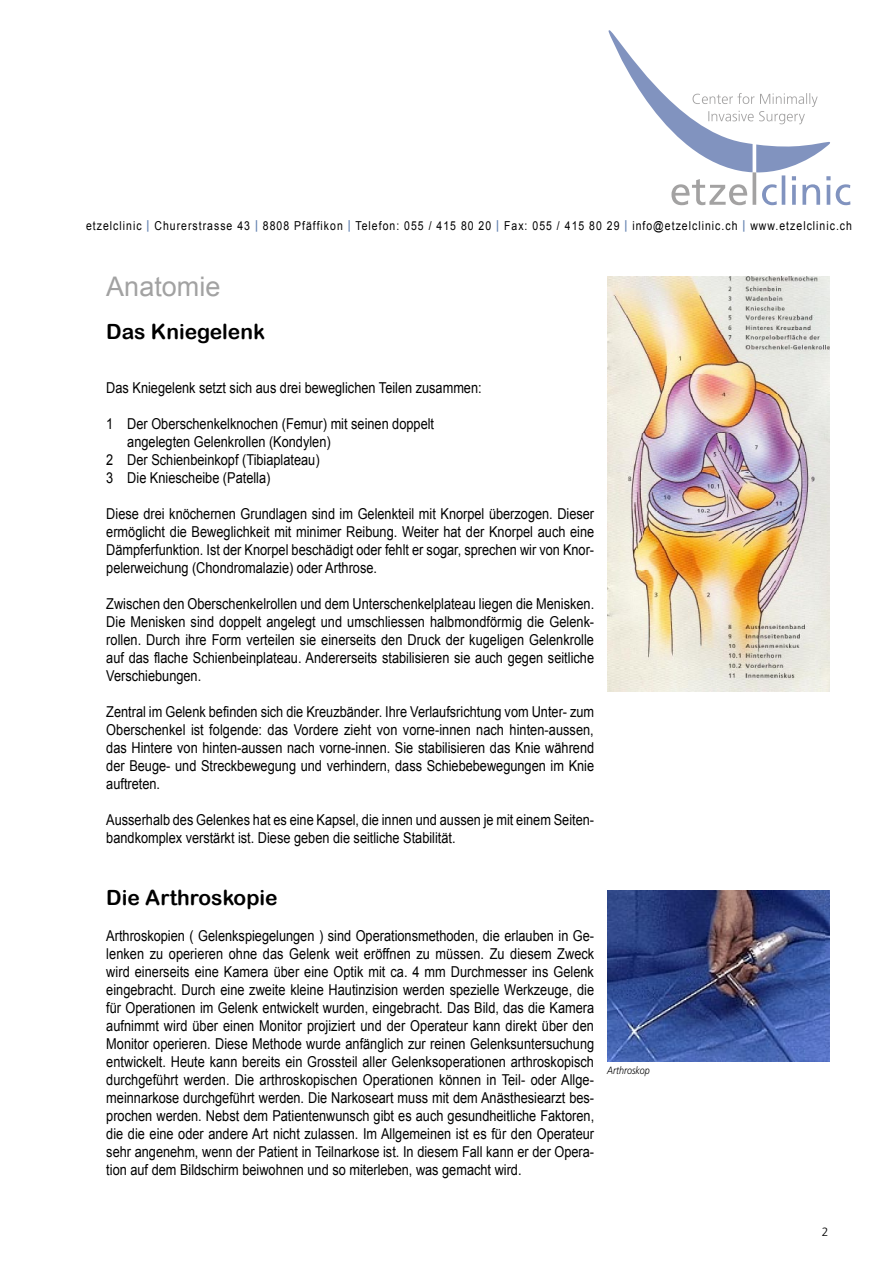
<style>
.page{position:relative;width:893px;height:1263px;background:#fff}
.page>*{position:absolute;margin:0;border:0;box-sizing:border-box;transform-origin:0 0}
.t1{font:27px "Arial";color:#a2a2a2}
.t2{font:21px "Arial Rounded MT Bold";color:#000}
.t3{font:15px/18px "Arial";color:#000;text-align:justify;scale:.85 1}
.t4{font:12.3px "Arial";letter-spacing:.1em;color:#000;scale:.85 1}
.t5{font:300 12px "Frutiger";color:#000}
.t6{font:italic 300 10.5px "Frutiger";color:#000;scale:.85 1}
.s1{font-weight:700;color:#6684b2}
</style>
<div class="page">
<svg style="left:608px;top:30px;width:242px;height:175px"></svg>
<hr style="left:753px;top:172px;width:3px;height:33px;background:#a3a2a2">
<img style="left:607px;top:277px;width:222px;height:414px">
<img style="left:607px;top:890px;width:222px;height:171px">
<p class="t4" style="left:86px;top:219px;width:903px">etzelclinic <span class="s1">|</span> Churerstrasse 43 <span class="s1">|</span> 8808 Pfäffikon <span class="s1">|</span> Telefon: 055 / 415 80 20 <span class="s1">|</span> Fax: 055 / 415 80 29 <span class="s1">|</span> info@etzelclinic.ch <span class="s1">|</span> www.etzelclinic.ch</p>
<h1 class="t1" style="left:106px;top:271px;width:116px">Anatomie</h1>
<h2 class="t2" style="left:106px;top:319px;width:160px">Das Kniegelenk</h2>
<p class="t3" style="left:106px;top:379px;width:443px">Das Kniegelenk setzt sich aus drei beweglichen Teilen zusammen:</p>
<p class="t3" style="left:106px;top:415px;width:387px">1 Der Oberschenkelknochen (Femur) mit seinen doppelt</p>
<p class="t3" style="left:127px;top:433px;width:241px">angelegten Gelenkrollen (Kondylen)</p>
<p class="t3" style="left:106px;top:451px;width:252px">2 Der Schienbeinkopf (Tibiaplateau)</p>
<p class="t3" style="left:106px;top:469px;width:195px">3 Die Kniescheibe (Patella)</p>
<p class="t3" style="left:106px;top:505px;width:576px">Diese drei knöchernen Grundlagen sind im Gelenkteil mit Knorpel überzogen. Dieser ermöglicht die Beweglichkeit mit minimer Reibung. Weiter hat der Knorpel auch eine Dämpferfunktion. Ist der Knorpel beschädigt oder fehlt er sogar, sprechen wir von Knor&shy;pelerweichung (Chondromalazie) oder Arthrose.</p>
<p class="t3" style="left:106px;top:595px;width:575px">Zwischen den Oberschenkelrollen und dem Unterschenkelplateau liegen die Menisken.<br>Die Menisken sind doppelt angelegt und umschliessen halbmondförmig die Gelenk&shy;rollen. Durch ihre Form verteilen sie einerseits den Druck der kugeligen Gelenkrolle auf das flache Schienbeinplateau. Andererseits stabilisieren sie auch gegen seitliche Verschiebungen.</p>
<p class="t3" style="left:106px;top:703px;width:575px">Zentral im Gelenk befinden sich die Kreuzbänder. Ihre Verlaufsrichtung vom Unter- zum Oberschenkel ist folgende: das Vordere zieht von vorne-innen nach hinten-aussen, das Hintere von hinten-aussen nach vorne-innen. Sie stabilisieren das Knie während der Beuge- und Streckbewegung und verhindern, dass Schiebebewegungen im Knie auftreten.</p>
<p class="t3" style="left:106px;top:811px;width:575px">Ausserhalb des Gelenkes hat es eine Kapsel, die innen und aussen je mit einem Seiten&shy;bandkomplex verstärkt ist. Diese geben die seitliche Stabilität.</p>
<h2 class="t2" style="left:106px;top:885px;width:173px">Die Arthroskopie</h2>
<p class="t3" style="left:106px;top:926px;width:576px">Arthroskopien ( Gelenkspiegelungen ) sind Operationsmethoden, die erlauben in Ge&shy;lenken zu operieren ohne das Gelenk weit eröffnen zu müssen. Zu diesem Zweck wird einerseits eine Kamera über eine Optik mit ca. 4 mm Durchmesser ins Gelenk eingebracht. Durch eine zweite kleine Hautinzision werden spezielle Werkzeuge, die für Operationen im Gelenk entwickelt wurden, eingebracht. Das Bild, das die Kamera aufnimmt wird über einen Monitor projiziert und der Operateur kann direkt über den Monitor operieren. Diese Methode wurde anfänglich zur reinen Gelenksuntersuchung entwickelt. Heute kann bereits ein Grossteil aller Gelenksoperationen arthroskopisch durchgeführt werden. Die arthroskopischen Operationen können in Teil- oder Allge&shy;meinnarkose durchgeführt werden. Die Narkoseart muss mit dem Anästhesiearzt bes&shy;prochen werden. Nebst dem Patientenwunsch gibt es auch gesundheitliche Faktoren, die die eine oder andere Art nicht zulassen. Im Allgemeinen ist es für den Operateur sehr angenehm, wenn der Patient in Teilnarkose ist. In diesem Fall kann er der Opera&shy;tion auf dem Bildschirm beiwohnen und so miterleben, was gemacht wird.</p>
<p class="t6" style="left:607px;top:1064px;width:52px">Arthroskop</p>
<p class="t5" style="left:822px;top:1225px;width:8px">2</p>
</div>
